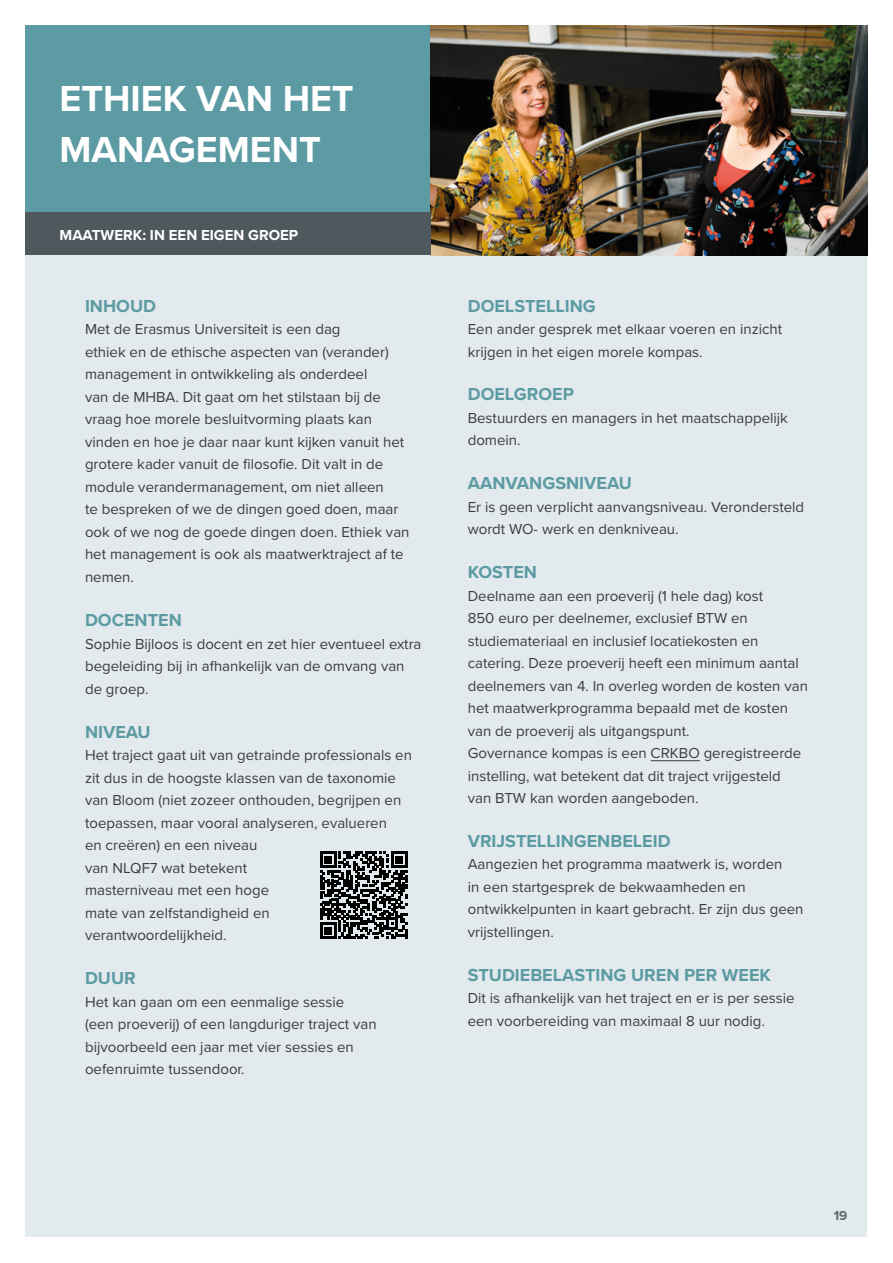
<style>
.page{position:relative;width:893px;height:1263px;background:#fff}
.page>*{position:absolute;margin:0;border:0;box-sizing:border-box;transform-origin:0 0}
.t1{font:700 37.5px/51px "Proxima Nova";color:#fff}
.t2{font:700 18px "Proxima Nova";color:#5c9ba3}
.t3{font:15px/22.5px "Proxima Nova";color:#3c3c3b}
.t4{font:700 15px "Proxima Nova";color:#fff}
.t5{font:700 13.5px "Proxima Nova";color:#5f6a6e}
</style>
<div class="page">
<div style="left:26px;top:26px;width:841px;height:1211px;background:#e3eaed"></div>
<hr style="left:651px;top:760px;width:49px;height:1px;background:#3c3c3b">
<div style="left:26px;top:26px;width:405px;height:191px;background:#5c9ba3"></div>
<img style="left:431px;top:26px;width:436px;height:229px">
<div style="left:26px;top:213px;width:405px;height:42px;background:#4e585d"></div>
<svg style="left:320px;top:851px;width:87px;height:88px"></svg>
<h1 class="t1" style="left:60px;top:72px;width:296px">ETHIEK VAN HET<br>MANAGEMENT</h1>
<p class="t4" style="left:60px;top:224px;width:240px">MAATWERK: IN EEN EIGEN GROEP</p>
<p class="t2" style="left:85px;top:292px;width:73px">INHOUD</p>
<p class="t3" style="left:85px;top:317px;width:326px">Met de Erasmus Universiteit is een dag<br>ethiek en de ethische aspecten van (verander) management in ontwikkeling als onderdeel<br>van de MHBA. Dit gaat om het stilstaan bij de vraag hoe morele besluitvorming plaats kan vinden en hoe je daar naar kunt kijken vanuit het grotere kader vanuit de filosofie. Dit valt in de module verandermanagement, om niet alleen<br>te bespreken of we de dingen goed doen, maar ook of we nog de goede dingen doen. Ethiek van het management is ook als maatwerktraject af te nemen.</p>
<p class="t2" style="left:85px;top:607px;width:98px">DOCENTEN</p>
<p class="t3" style="left:85px;top:632px;width:338px">Sophie Bijloos is docent en zet hier eventueel extra begeleiding bij in afhankelijk van de omvang van de groep.</p>
<p class="t2" style="left:85px;top:718px;width:67px">NIVEAU</p>
<p class="t3" style="left:85px;top:743px;width:328px">Het traject gaat uit van getrainde professionals en zit dus in de hoogste klassen van de taxonomie van Bloom (niet zozeer onthouden, begrijpen en toepassen, maar vooral analyseren, evalueren<br>en creëren) en een niveau<br>van NLQF7 wat betekent<br>masterniveau met een hoge<br>mate van zelfstandigheid en verantwoordelijkheid.</p>
<p class="t2" style="left:85px;top:965px;width:52px">DUUR</p>
<p class="t3" style="left:85px;top:990px;width:293px">Het kan gaan om een eenmalige sessie (een proeverij) of een langduriger traject van bijvoorbeeld een jaar met vier sessies en oefenruimte tussendoor.</p>
<p class="t2" style="left:468px;top:292px;width:130px">DOELSTELLING</p>
<p class="t3" style="left:468px;top:317px;width:316px">Een ander gesprek met elkaar voeren en inzicht krijgen in het eigen morele kompas.</p>
<p class="t2" style="left:468px;top:381px;width:108px">DOELGROEP</p>
<p class="t3" style="left:468px;top:406px;width:322px">Bestuurders en managers in het maatschappelijk domein.</p>
<p class="t2" style="left:468px;top:470px;width:166px">AANVANGSNIVEAU</p>
<p class="t3" style="left:468px;top:495px;width:338px">Er is geen verplicht aanvangsniveau. Verondersteld wordt WO- werk en denkniveau.</p>
<p class="t2" style="left:468px;top:559px;width:71px">KOSTEN</p>
<p class="t3" style="left:468px;top:584px;width:342px">Deelname aan een proeverij (1 hele dag) kost<br>850 euro per deelnemer, exclusief BTW en studiemateriaal en inclusief locatiekosten en catering. Deze proeverij heeft een minimum aantal deelnemers van 4. In overleg worden de kosten van het maatwerkprogramma bepaald met de kosten van de proeverij als uitgangspunt.<br>Governance kompas is een CRKBO geregistreerde instelling, wat betekent dat dit traject vrijgesteld van BTW kan worden aangeboden.</p>
<p class="t2" style="left:468px;top:827px;width:204px">VRIJSTELLINGENBELEID</p>
<p class="t3" style="left:468px;top:852px;width:337px">Aangezien het programma maatwerk is, worden<br>in een startgesprek de bekwaamheden en ontwikkelpunten in kaart gebracht. Er zijn dus geen vrijstellingen.</p>
<p class="t2" style="left:468px;top:961px;width:305px">STUDIEBELASTING UREN PER WEEK</p>
<p class="t3" style="left:468px;top:986px;width:328px">Dit is afhankelijk van het traject en er is per sessie een voorbereiding van maximaal 8 uur nodig.</p>
<p class="t5" style="left:834px;top:1205px;width:15px">19</p>
</div>
